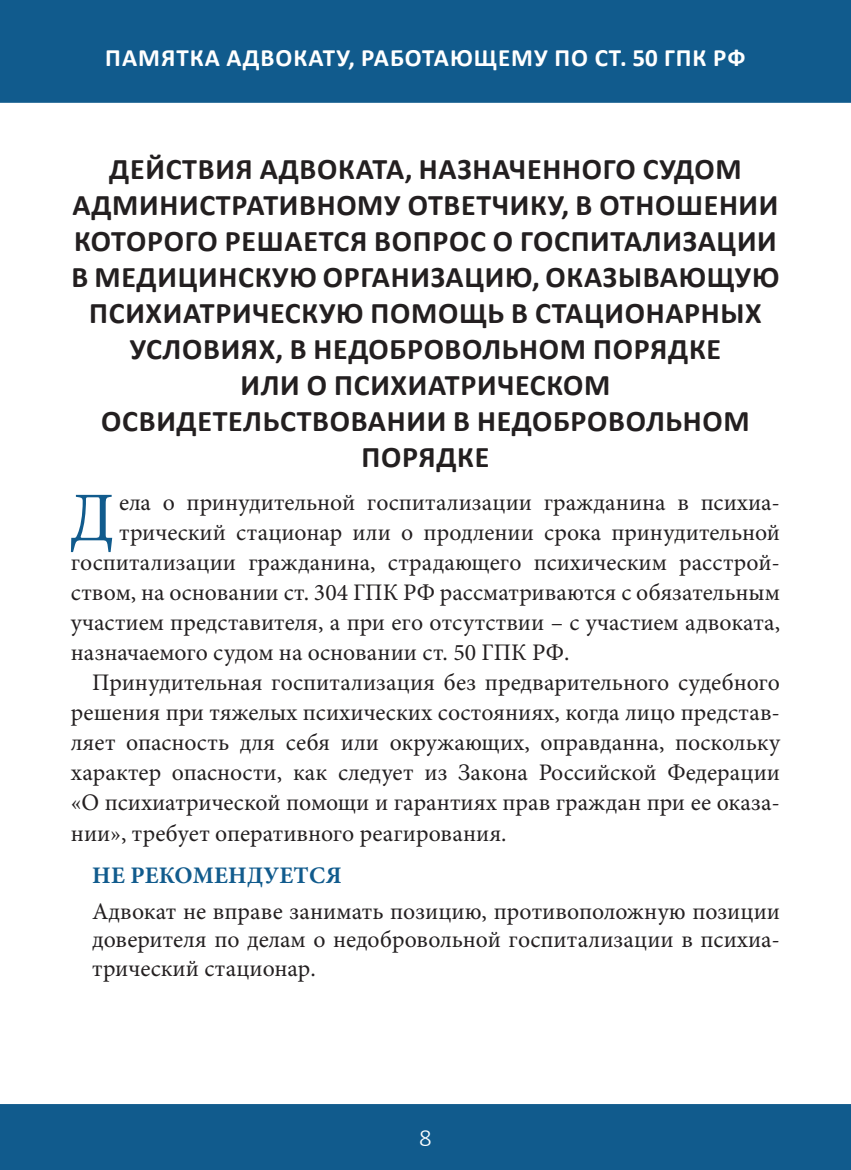
<style>
.page{position:relative;width:851px;height:1170px;background:#fff}
.page>*{position:absolute;margin:0;border:0;box-sizing:border-box;transform-origin:0 0}
.text_Bukva{font:70px "Minion Pro";color:#115b8d}
.Zag{font:700 30px/36px "Calibri";letter-spacing:.025em;color:#231f20;text-align:center}
.t1{font:700 25px "Calibri";letter-spacing:.04em;color:#fff}
.t2{font:300 25px "Calibri";color:#fff}
.text{font:23.75px/30px "Minion Pro";color:#231f20;text-align:justify}
.text_Bukva-2{font:23.75px "Minion Pro";color:#231f20}
.podzag{font:700 23.75px "Minion Pro";letter-spacing:.01em;color:#115b8d}
</style>
<div class="page">
<div style="left:0;top:0;width:850px;height:103px;background:#115b8d;border:2px solid #115b8d"></div>
<div style="left:0;top:1103px;width:850px;height:66px;background:#115b8d;border:2px solid #115b8d"></div>
<p class="t1" style="left:105px;top:40px;width:641px">ПАМЯТКА АДВОКАТУ, РАБОТАЮЩЕМУ ПО СТ. 50 ГПК РФ</p>
<p class="Zag" style="left:71px;top:150px;width:709px">ДЕЙСТВИЯ АДВОКАТА, НАЗНАЧЕННОГО СУДОМ АДМИНИСТРАТИВНОМУ ОТВЕТЧИКУ, В ОТНОШЕНИИ КОТОРОГО РЕШАЕТСЯ ВОПРОС О ГОСПИТАЛИЗАЦИИ В МЕДИЦИНСКУЮ ОРГАНИЗАЦИЮ, ОКАЗЫВАЮЩУЮ ПСИХИАТРИЧЕСКУЮ ПОМОЩЬ В СТАЦИОНАРНЫХ УСЛОВИЯХ, В НЕДОБРОВОЛЬНОМ ПОРЯДКЕ<br>ИЛИ О ПСИХИАТРИЧЕСКОМ ОСВИДЕТЕЛЬСТВОВАНИИ В НЕДОБРОВОЛЬНОМ ПОРЯДКЕ</p>
<p class="text_Bukva" style="left:69px;top:471px;width:47px">Д</p>
<p class="text_Bukva-2" style="left:119px;top:487px;width:662px">ела о принудительной госпитализации гражданина в психиа-</p>
<p class="text_Bukva-2" style="left:119px;top:517px;width:662px">трический стационар или о продлении срока принудительной</p>
<p class="text_Bukva-2" style="left:71px;top:547px;width:710px">госпитализации гражданина, страдающего психическим расстрой-</p>
<p class="text_Bukva-2" style="left:71px;top:577px;width:710px">ством, на основании ст. 304 ГПК РФ рассматриваются с обязательным</p>
<p class="text_Bukva-2" style="left:71px;top:607px;width:710px">участием представителя, а при его отсутствии – с участием адвоката,</p>
<p class="text_Bukva-2" style="left:71px;top:637px;width:500px">назначаемого судом на основании ст. 50 ГПК РФ.</p>
<p class="text" style="left:71px;top:668px;width:710px;text-indent:21px">Принудительная госпитализация без предварительного судебного решения при тяжелых психических состояниях, когда лицо представ&shy;ляет опасность для себя или окружающих, оправданна, поскольку характер опасности, как следует из Закона Российской Федерации «О психиатрической помощи и гарантиях прав граждан при ее оказа&shy;нии», требует оперативного реагирования.</p>
<p class="podzag" style="left:92px;top:858px;width:251px">НЕ РЕКОМЕНДУЕТСЯ</p>
<p class="text" style="left:92px;top:897px;width:689px;line-height:28.5px">Адвокат не вправе занимать позицию, противоположную позиции доверителя по делам о недобровольной госпитализации в психиа&shy;трический стационар.</p>
<p class="t2" style="left:419px;top:1122px;width:14px">8</p>
</div>
